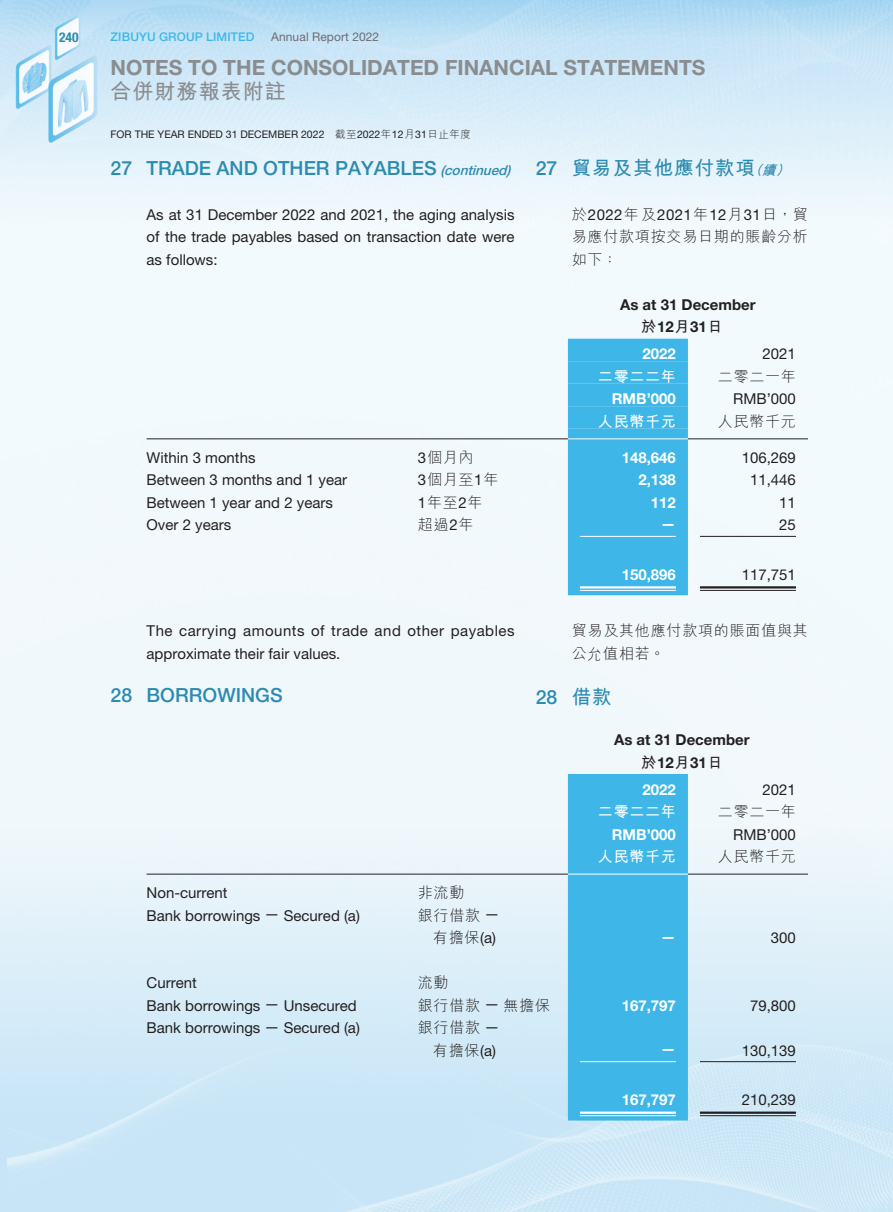
<style>
.page{position:relative;width:893px;height:1212px;background:#fff}
.page>*{position:absolute;margin:0;border:0;box-sizing:border-box;transform-origin:0 0}
.t1{font:700 21px "Helvetica Neue LT Std";color:#8a8c8f}
.t2{font:700 21px "M Hei HK";letter-spacing:.05em;color:#8a8c8f}
._03_H1{font:500 19.5px "Helvetica Neue LT Std";color:#2c8bb0}
._03_H1-2{font:700 19.5px "M Hei HK";letter-spacing:.05em;color:#2c8bb0}
._01_Body_Text{font:15px/22.5px "Helvetica Neue LT Std";color:#231f20;text-align:justify}
._15_Table_Stub{font:15px "Helvetica Neue LT Std";color:#231f20}
._01_Body_Text-2{font:300 15px/22.5px "M Hei HK";letter-spacing:.055em;color:#231f20;text-align:justify}
._01_Body_Text-3{font:15px/22.5px "Helvetica Neue LT Std";letter-spacing:.035em;color:#231f20}
._01_Body_Text-4{font:700 15px "Helvetica Neue LT Std";color:#fff}
._15_Table_Stub-2{font:300 15px/22.5px "M Hei HK";letter-spacing:.05em;color:#231f20;text-align:right}
._01_Body_Text-5{font:700 15px "Helvetica Neue LT Std";color:#231f20}
._01_Body_Text-6{font:700 15px "M Hei HK";letter-spacing:.05em;color:#fff}
.t3{font:700 condensed 13.5px "Helvetica Neue LT Std";color:#2c8bb0}
.t4{font:500 12px "Helvetica Neue LT Std";letter-spacing:.01em;color:#3eb7e8}
.t5{font:12px "Helvetica Neue LT Std";letter-spacing:.01em;color:#6c6d70}
.t6{font:10.5px "Helvetica Neue LT Std";color:#231f20}
.s1{font-family:"M Hei HK";font-weight:300}
.s2{font-style:italic;font-size:13.5px}
.s3{font-family:"Helvetica Neue LT Std";font-weight:500}
.s4{font-family:"Helvetica Neue LT Std";font-weight:400}
.s5{font-family:"M Hei HK"}
.s6{font-family:"M Hei HK";font-weight:700}
</style>
<div class="page">
<img style="left:0;top:0;width:893px;height:816px">
<img style="left:8px;top:816px;width:885px;height:396px">
<div style="left:568px;top:339px;width:120px;height:256px;background:#3eb7e8"></div>
<hr style="left:147px;top:438px;width:271px;height:1px;background:#231f20">
<hr style="left:418px;top:438px;width:150px;height:1px;background:#231f20">
<hr style="left:568px;top:438px;width:120px;height:1px;background:#fff">
<hr style="left:688px;top:438px;width:120px;height:1px;background:#231f20">
<hr style="left:580px;top:536px;width:96px;height:1px;background:#fff">
<hr style="left:700px;top:536px;width:96px;height:1px;background:#231f20">
<hr style="left:580px;top:586px;width:96px;height:2px;background:#fff">
<hr style="left:580px;top:590px;width:96px;height:1px;background:#fff">
<hr style="left:700px;top:586px;width:96px;height:2px;background:#231f20">
<hr style="left:700px;top:590px;width:96px;height:1px;background:#231f20">
<div style="left:568px;top:774px;width:120px;height:346px;background:#3eb7e8"></div>
<hr style="left:147px;top:874px;width:271px;height:1px;background:#231f20">
<hr style="left:418px;top:874px;width:150px;height:1px;background:#231f20">
<hr style="left:568px;top:874px;width:120px;height:1px;background:#fff">
<hr style="left:688px;top:874px;width:120px;height:1px;background:#231f20">
<hr style="left:580px;top:1061px;width:96px;height:1px;background:#fff">
<hr style="left:700px;top:1061px;width:96px;height:1px;background:#231f20">
<hr style="left:580px;top:1111px;width:96px;height:3px;background:#fff">
<hr style="left:580px;top:1115px;width:96px;height:1px;background:#fff">
<hr style="left:700px;top:1111px;width:96px;height:3px;background:#231f20">
<hr style="left:700px;top:1115px;width:96px;height:1px;background:#231f20">
<p class="t3" style="left:59px;top:29px;width:21px">240</p>
<p class="t4" style="left:111px;top:30px;width:145px">ZIBUYU GROUP LIMITED</p>
<p class="t5" style="left:271px;top:30px;width:109px">Annual Report 2022</p>
<h1 class="t1" style="left:110px;top:55px;width:597px">NOTES TO THE CONSOLIDATED FINANCIAL STATEMENTS</h1>
<h1 class="t2" style="left:110px;top:76px;width:177px">合併財務報表附註</h1>
<p class="t6" style="left:111px;top:128px;width:362px">FOR THE YEAR ENDED 31 DECEMBER 2022 <span class="s1">截至</span>2022<span class="s1">年</span>12<span class="s1">月</span>31<span class="s1">日止年度</span></p>
<p class="_03_H1" style="left:111px;top:156px;width:402px">27 TRADE AND OTHER PAYABLES <span class="s2">(continued)</span></p>
<p class="_01_Body_Text" style="left:147px;top:203px;width:369px">As at 31 December 2022 and 2021, the aging analysis of the trade payables based on transaction date were as follows:</p>
<p class="_03_H1-2" style="left:536px;top:153px;width:260px"><span class="s3">27</span> 貿易及其他應付款項<span class="s2">（續）</span></p>
<p class="_01_Body_Text-2" style="left:572px;top:202px;width:238px">於<span class="s4">2022</span>年及<span class="s4">2021</span>年<span class="s4">12</span>月<span class="s4">31</span>日，貿易應付款項按交易日期的賬齡分析如下：</p>
<p class="_01_Body_Text-5" style="left:620px;top:295px;width:137px">As at 31 December</p>
<p class="_01_Body_Text-5" style="left:641px;top:318px;width:83px"><span class="s5">於</span>12<span class="s5">月</span>31<span class="s5">日</span></p>
<p class="_01_Body_Text-4" style="left:643px;top:345px;width:35px">2022</p>
<p class="_01_Body_Text" style="left:763px;top:342px;width:35px">2021</p>
<p class="_01_Body_Text-6" style="left:598px;top:365px;width:79px">二零二二年</p>
<p class="_01_Body_Text-2" style="left:718px;top:364px;width:80px">二零二一年</p>
<p class="_01_Body_Text-4" style="left:612px;top:390px;width:66px">RMB’000</p>
<p class="_01_Body_Text" style="left:733px;top:387px;width:64px">RMB’000</p>
<p class="_01_Body_Text-6" style="left:598px;top:410px;width:79px">人民幣千元</p>
<p class="_01_Body_Text-2" style="left:718px;top:409px;width:80px">人民幣千元</p>
<p class="_15_Table_Stub" style="left:147px;top:448px;width:110px">Within 3 months</p>
<p class="_15_Table_Stub-2" style="left:418px;top:445px;width:57px"><span class="s4">3</span>個月內</p>
<p class="_01_Body_Text-4" style="left:622px;top:448px;width:56px">148,646</p>
<p class="_01_Body_Text" style="left:742px;top:446px;width:56px">106,269</p>
<p class="_15_Table_Stub" style="left:147px;top:471px;width:202px">Between 3 months and 1 year</p>
<p class="_15_Table_Stub-2" style="left:418px;top:468px;width:82px"><span class="s4">3</span>個月至<span class="s4">1</span>年</p>
<p class="_01_Body_Text-4" style="left:638px;top:471px;width:39px">2,138</p>
<p class="_01_Body_Text" style="left:750px;top:468px;width:47px">11,446</p>
<p class="_15_Table_Stub" style="left:147px;top:493px;width:188px">Between 1 year and 2 years</p>
<p class="_15_Table_Stub-2" style="left:418px;top:490px;width:66px"><span class="s4">1</span>年至<span class="s4">2</span>年</p>
<p class="_01_Body_Text-4" style="left:651px;top:493px;width:27px">112</p>
<p class="_01_Body_Text" style="left:779px;top:491px;width:18px">11</p>
<p class="_15_Table_Stub" style="left:147px;top:516px;width:86px">Over 2 years</p>
<p class="_15_Table_Stub-2" style="left:418px;top:513px;width:57px">超過<span class="s4">2</span>年</p>
<p class="_01_Body_Text-4" style="left:661px;top:514px;width:16px">—</p>
<p class="_01_Body_Text" style="left:779px;top:513px;width:18px">25</p>
<p class="_01_Body_Text-4" style="left:622px;top:565px;width:56px">150,896</p>
<p class="_01_Body_Text" style="left:742px;top:563px;width:56px">117,751</p>
<p class="_01_Body_Text-3" style="left:147px;top:620px;width:370px">The carrying amounts of trade and other payables approximate their fair values.</p>
<p class="_03_H1" style="left:111px;top:683px;width:174px">28 BORROWINGS</p>
<p class="_15_Table_Stub" style="left:147px;top:884px;width:83px">Non-current</p>
<p class="_15_Table_Stub-2" style="left:418px;top:881px;width:48px">非流動</p>
<p class="_15_Table_Stub" style="left:147px;top:906px;width:215px">Bank borrowings — Secured (a)</p>
<p class="_15_Table_Stub-2" style="left:418px;top:903px;width:83px">銀行借款 <span class="s4">—</span>有擔保<span class="s4">(a)</span></p>
<p class="_01_Body_Text-2" style="left:572px;top:619px;width:238px">貿易及其他應付款項的賬面值與其公允值相若。</p>
<p class="_03_H1" style="left:536px;top:685px;width:77px">28 <span class="s6">借款</span></p>
<p class="_01_Body_Text-5" style="left:614px;top:730px;width:137px">As at 31 December</p>
<p class="_01_Body_Text-5" style="left:641px;top:753px;width:83px"><span class="s5">於</span>12<span class="s5">月</span>31<span class="s5">日</span></p>
<p class="_01_Body_Text-4" style="left:643px;top:780px;width:35px">2022</p>
<p class="_01_Body_Text" style="left:763px;top:778px;width:35px">2021</p>
<p class="_01_Body_Text-6" style="left:598px;top:801px;width:79px">二零二二年</p>
<p class="_01_Body_Text-2" style="left:718px;top:800px;width:80px">二零二一年</p>
<p class="_01_Body_Text-4" style="left:612px;top:825px;width:66px">RMB’000</p>
<p class="_01_Body_Text" style="left:733px;top:823px;width:64px">RMB’000</p>
<p class="_01_Body_Text-6" style="left:598px;top:846px;width:79px">人民幣千元</p>
<p class="_01_Body_Text-2" style="left:718px;top:845px;width:80px">人民幣千元</p>
<p class="_01_Body_Text-4" style="left:661px;top:927px;width:16px">—</p>
<p class="_01_Body_Text" style="left:771px;top:926px;width:27px">300</p>
<p class="_15_Table_Stub" style="left:147px;top:974px;width:52px">Current</p>
<p class="_15_Table_Stub-2" style="left:418px;top:971px;width:32px">流動</p>
<p class="_15_Table_Stub" style="left:147px;top:996px;width:212px">Bank borrowings — Unsecured</p>
<p class="_15_Table_Stub-2" style="left:418px;top:993px;width:134px">銀行借款 <span class="s4">—</span> 無擔保</p>
<p class="_01_Body_Text-4" style="left:622px;top:996px;width:56px">167,797</p>
<p class="_01_Body_Text" style="left:750px;top:994px;width:47px">79,800</p>
<p class="_15_Table_Stub" style="left:147px;top:1019px;width:215px">Bank borrowings — Secured (a)</p>
<p class="_15_Table_Stub-2" style="left:418px;top:1016px;width:83px">銀行借款 <span class="s4">—</span>有擔保<span class="s4">(a)</span></p>
<p class="_01_Body_Text-4" style="left:661px;top:1039px;width:16px">—</p>
<p class="_01_Body_Text" style="left:742px;top:1039px;width:56px">130,139</p>
<p class="_01_Body_Text-4" style="left:622px;top:1090px;width:56px">167,797</p>
<p class="_01_Body_Text" style="left:742px;top:1088px;width:56px">210,239</p>
</div>
